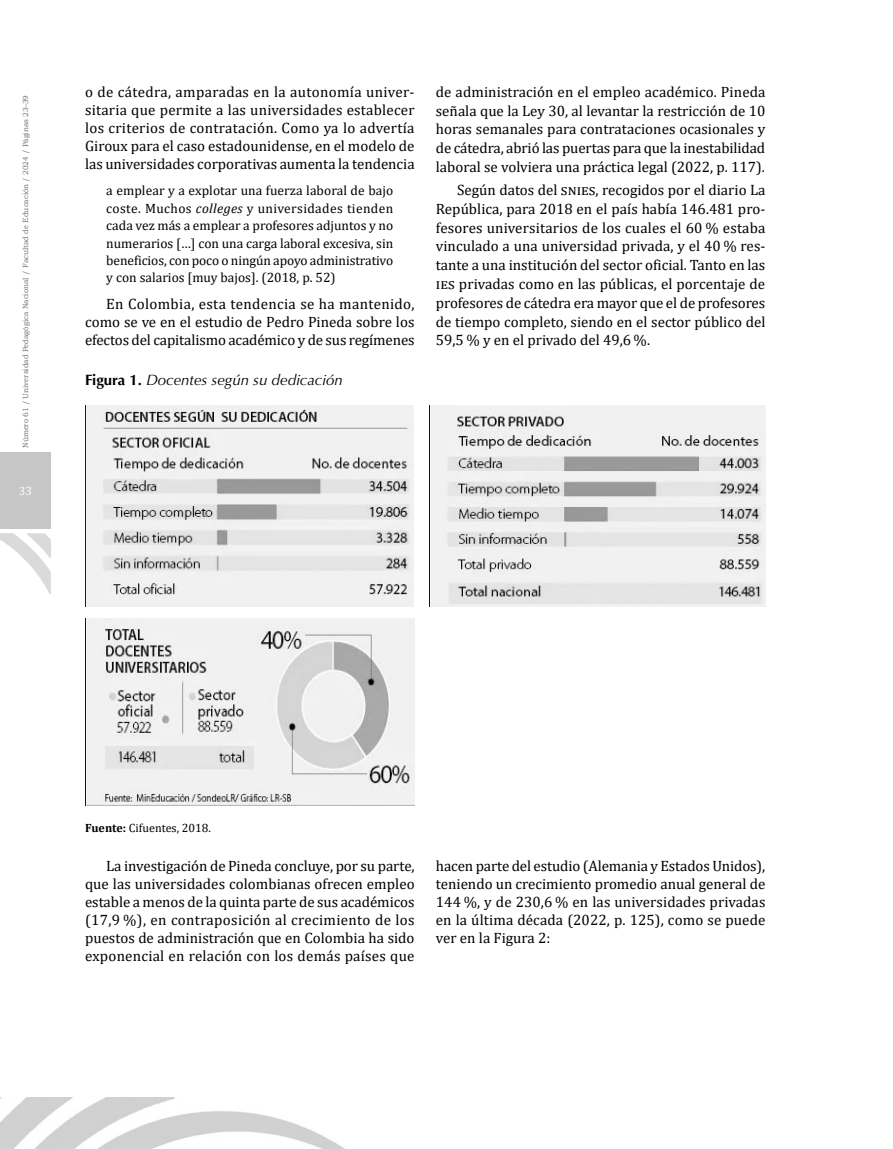
<style>
.page{position:relative;width:893px;height:1149px;background:#fff}
.page>*{position:absolute;margin:0;border:0;box-sizing:border-box;transform-origin:0 0}
.CUERPO_TXT{font:15px/18.8px "Cambria";color:#000;text-align:justify}
.CUERPO_TXT_1{font:15px/18.1px "Cambria";letter-spacing:-.005em;color:#000;text-align:justify}
.TITULO_GRAF_TAB{font:italic 15px "Optima";color:#000}
.CITA_TXT{font:13.5px/17.4px "Cambria";letter-spacing:-.005em;color:#000;text-align:justify}
.PIE_DE_GRAF_TAB{font:12px "Cambria";color:#000}
.t1{font:12px "Cambria";color:#fff}
.t2{font:7.5px "Bookman Old Style";color:#706f6f}
.s1{font-style:italic}
.s2{font-weight:700;font-style:normal}
.s3{font-weight:700}
</style>
<div class="page">
<div style="left:0;top:452px;width:51px;height:76px;background:#c6c6c6"></div>
<svg style="left:0;top:533px;width:51px;height:61px"></svg>
<img style="left:0;top:1097px;width:343px;height:51px">
<img style="left:85px;top:405px;width:328px;height:201px">
<img style="left:429px;top:405px;width:336px;height:201px">
<img style="left:85px;top:618px;width:329px;height:187px">
<p class="t2" style="left:21px;top:448px;width:354px;rotate:-90deg">Número 61 / Universidad Pedagógica Nacional / Facultad de Educación / 2024 / Páginas 23–39</p>
<p class="CUERPO_TXT_1" style="left:85px;top:82px;width:331px">o de cátedra, amparadas en la autonomía univer&shy;sitaria que permite a las universidades establecer los criterios de contratación. Como ya lo advertía Giroux para el caso estadounidense, en el modelo de las universidades corporativas aumenta la tendencia</p>
<p class="CITA_TXT" style="left:106px;top:182px;width:289px">a emplear y a explotar una fuerza laboral de bajo coste. Muchos <span class="s1">colleges</span> y universidades tienden cada vez más a emplear a profesores adjuntos y no numerarios […] con una carga laboral excesiva, sin beneficios, con poco o ningún apoyo administrativo y con salarios [muy bajos]. (2018, p. 52)</p>
<p class="CUERPO_TXT" style="left:85px;top:295px;width:331px;line-height:18.1px;text-indent:21px">En Colombia, esta tendencia se ha mantenido, como se ve en el estudio de Pedro Pineda sobre los efectos del capitalismo académico y de sus regímenes</p>
<p class="TITULO_GRAF_TAB" style="left:85px;top:371px;width:259px"><span class="s2">Figura 1.</span> Docentes según su dedicación</p>
<p class="t1" style="left:19px;top:484px;width:15px">33</p>
<p class="CUERPO_TXT" style="left:436px;top:82px;width:331px">de administración en el empleo académico. Pineda señala que la Ley 30, al levantar la restricción de 10 horas semanales para contrataciones ocasionales y de cátedra, abrió las puertas para que la inestabilidad laboral se volviera una práctica legal (2022, p. 117).</p>
<p class="CUERPO_TXT" style="left:436px;top:180px;width:331px;text-indent:21px">Según datos del snies, recogidos por el diario La República, para 2018 en el país había 146.481 pro&shy;fesores universitarios de los cuales el 60 % estaba vinculado a una universidad privada, y el 40 % res&shy;tante a una institución del sector oficial. Tanto en las ies privadas como en las públicas, el porcentaje de profesores de cátedra era mayor que el de profesores de tiempo completo, siendo en el sector público del 59,5 % y en el privado del 49,6 %.</p>
<p class="PIE_DE_GRAF_TAB" style="left:85px;top:820px;width:127px"><span class="s3">Fuente:</span> Cifuentes, 2018.</p>
<p class="CUERPO_TXT" style="left:85px;top:856px;width:331px;line-height:18px;text-indent:21px">La investigación de Pineda concluye, por su parte, que las universidades colombianas ofrecen empleo estable a menos de la quinta parte de sus académicos (17,9 %), en contraposición al crecimiento de los puestos de administración que en Colombia ha sido exponencial en relación con los demás países que</p>
<p class="CUERPO_TXT" style="left:436px;top:856px;width:331px;line-height:18px">hacen parte del estudio (Alemania y Estados Unidos), teniendo un crecimiento promedio anual general de 144 %, y de 230,6 % en las universidades privadas en la última década (2022, p. 125), como se puede ver en la Figura 2:</p>
</div>
